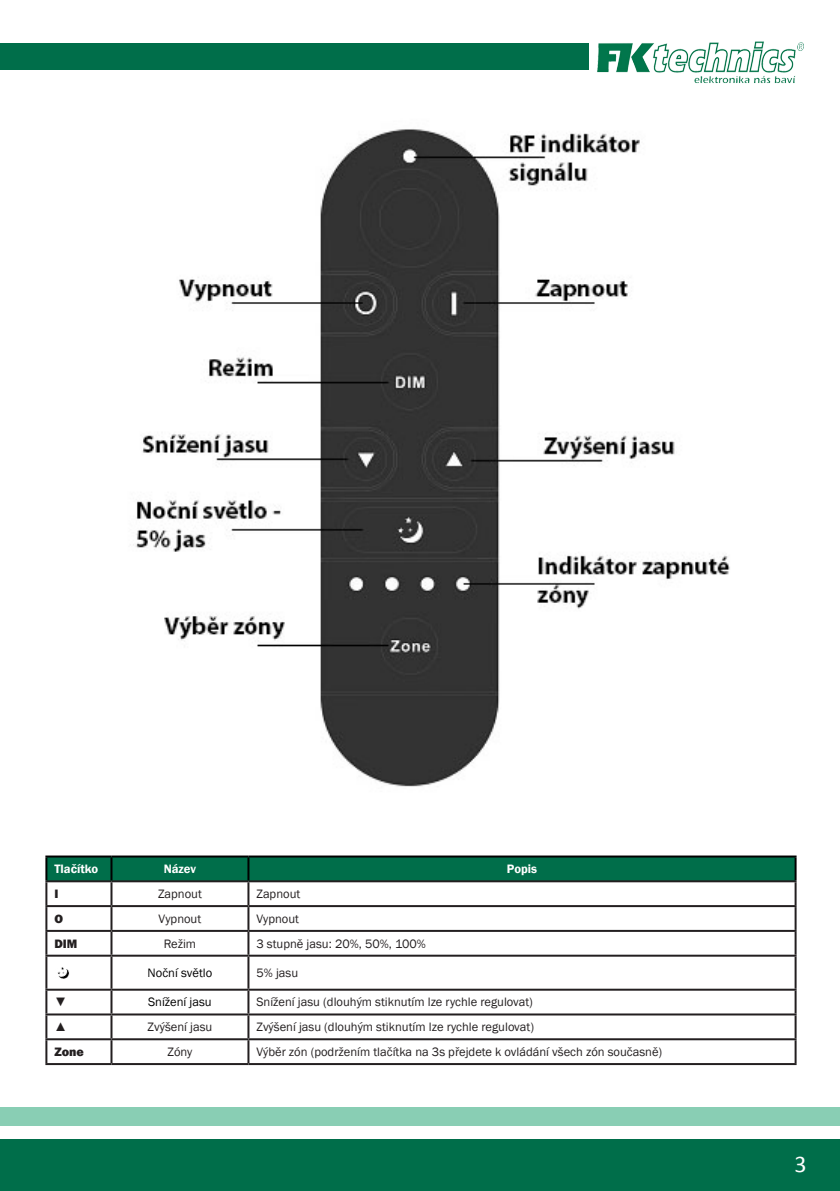
<style>
.page{position:relative;width:840px;height:1191px;background:#fff}
.page>*{position:absolute;margin:0;border:0;box-sizing:border-box;transform-origin:0 0}
.t1{font:24px "Calibri";color:#fff}
.t2{font:12.6px "Franklin Gothic";color:#231f20}
.t3{font:12.6px "Franklin Gothic";color:#000}
.t4{font:600 12.6px "Franklin Gothic";color:#fff}
.t5{font:800 12.6px "Franklin Gothic";color:#231f20}
</style>
<div class="page">
<img style="left:588px;top:41px;width:216px;height:42px">
<div style="left:0;top:44px;width:587px;height:26px;background:#006e4a"></div>
<div style="left:0;top:1140px;width:839px;height:51px;background:#006e4a"></div>
<div style="left:0;top:1107px;width:839px;height:18px;background:#89ceb4"></div>
<img style="left:133px;top:129px;width:597px;height:658px">
<div style="left:47px;top:857px;width:747px;height:23px;background:#006e4a"></div>
<svg style="left:47px;top:882px;width:747px;height:181px"></svg>
<hr style="left:45px;top:880px;width:66px;height:2px;background:#231f20">
<hr style="left:45px;top:882px;width:2px;height:23px;background:#231f20">
<hr style="left:111px;top:880px;width:137px;height:2px;background:#231f20">
<hr style="left:110px;top:882px;width:2px;height:23px;background:#231f20">
<hr style="left:248px;top:880px;width:548px;height:2px;background:#231f20">
<hr style="left:247px;top:882px;width:2px;height:23px;background:#231f20">
<hr style="left:794px;top:882px;width:2px;height:23px;background:#231f20">
<hr style="left:45px;top:905px;width:66px;height:2px;background:#231f20">
<hr style="left:45px;top:907px;width:2px;height:23px;background:#231f20">
<hr style="left:111px;top:905px;width:137px;height:2px;background:#231f20">
<hr style="left:110px;top:907px;width:2px;height:23px;background:#231f20">
<hr style="left:248px;top:905px;width:548px;height:2px;background:#231f20">
<hr style="left:247px;top:907px;width:2px;height:23px;background:#231f20">
<hr style="left:794px;top:907px;width:2px;height:23px;background:#231f20">
<hr style="left:45px;top:930px;width:66px;height:2px;background:#231f20">
<hr style="left:45px;top:932px;width:2px;height:22px;background:#231f20">
<hr style="left:111px;top:930px;width:137px;height:2px;background:#231f20">
<hr style="left:110px;top:932px;width:2px;height:22px;background:#231f20">
<hr style="left:248px;top:930px;width:548px;height:2px;background:#231f20">
<hr style="left:247px;top:932px;width:2px;height:22px;background:#231f20">
<hr style="left:794px;top:932px;width:2px;height:22px;background:#231f20">
<hr style="left:45px;top:954px;width:66px;height:2px;background:#231f20">
<hr style="left:45px;top:956px;width:2px;height:32px;background:#231f20">
<hr style="left:111px;top:954px;width:137px;height:2px;background:#231f20">
<hr style="left:110px;top:956px;width:2px;height:32px;background:#231f20">
<hr style="left:248px;top:954px;width:548px;height:2px;background:#231f20">
<hr style="left:247px;top:956px;width:2px;height:32px;background:#231f20">
<hr style="left:794px;top:956px;width:2px;height:32px;background:#231f20">
<hr style="left:45px;top:988px;width:66px;height:2px;background:#231f20">
<hr style="left:45px;top:990px;width:2px;height:23px;background:#231f20">
<hr style="left:111px;top:988px;width:137px;height:2px;background:#231f20">
<hr style="left:110px;top:990px;width:2px;height:23px;background:#231f20">
<hr style="left:248px;top:988px;width:548px;height:2px;background:#231f20">
<hr style="left:247px;top:990px;width:2px;height:23px;background:#231f20">
<hr style="left:794px;top:990px;width:2px;height:23px;background:#231f20">
<hr style="left:45px;top:1013px;width:66px;height:2px;background:#231f20">
<hr style="left:45px;top:1015px;width:2px;height:23px;background:#231f20">
<hr style="left:111px;top:1013px;width:137px;height:2px;background:#231f20">
<hr style="left:110px;top:1015px;width:2px;height:23px;background:#231f20">
<hr style="left:248px;top:1013px;width:548px;height:2px;background:#231f20">
<hr style="left:247px;top:1015px;width:2px;height:23px;background:#231f20">
<hr style="left:794px;top:1015px;width:2px;height:23px;background:#231f20">
<hr style="left:45px;top:1038px;width:66px;height:2px;background:#231f20">
<hr style="left:45px;top:1040px;width:2px;height:23px;background:#231f20">
<hr style="left:111px;top:1038px;width:137px;height:2px;background:#231f20">
<hr style="left:110px;top:1040px;width:2px;height:23px;background:#231f20">
<hr style="left:248px;top:1038px;width:548px;height:2px;background:#231f20">
<hr style="left:247px;top:1040px;width:2px;height:23px;background:#231f20">
<hr style="left:794px;top:1040px;width:2px;height:23px;background:#231f20">
<hr style="left:45px;top:1063px;width:66px;height:2px;background:#231f20">
<hr style="left:111px;top:1063px;width:137px;height:2px;background:#231f20">
<hr style="left:248px;top:1063px;width:548px;height:2px;background:#231f20">
<hr style="left:45px;top:855px;width:66px;height:2px;background:#000">
<hr style="left:45px;top:857px;width:2px;height:23px;background:#000">
<hr style="left:111px;top:855px;width:137px;height:2px;background:#000">
<hr style="left:248px;top:855px;width:548px;height:2px;background:#000">
<hr style="left:794px;top:857px;width:2px;height:23px;background:#000">
<hr style="left:110px;top:857px;width:2px;height:23px;background:#000">
<hr style="left:247px;top:857px;width:2px;height:23px;background:#000">
<img style="left:54px;top:963px;width:20px;height:18px">
<p class="t4" style="left:54px;top:861px;width:45px">Tlačítko</p>
<p class="t4" style="left:164px;top:861px;width:34px">Název</p>
<p class="t4" style="left:506px;top:861px;width:32px">Popis</p>
<p class="t5" style="left:54px;top:885px;width:6px">I</p>
<p class="t2" style="left:158px;top:886px;width:45px">Zapnout</p>
<p class="t2" style="left:256px;top:886px;width:45px">Zapnout</p>
<p class="t5" style="left:54px;top:910px;width:10px">O</p>
<p class="t2" style="left:158px;top:911px;width:44px">Vypnout</p>
<p class="t2" style="left:256px;top:911px;width:44px">Vypnout</p>
<p class="t5" style="left:54px;top:935px;width:25px">DIM</p>
<p class="t2" style="left:164px;top:935px;width:34px">Režim</p>
<p class="t2" style="left:256px;top:935px;width:171px">3 stupně jasu: 20%, 50%, 100%</p>
<p class="t3" style="left:147px;top:965px;width:66px">Noční světlo</p>
<p class="t2" style="left:256px;top:965px;width:43px">5% jasu</p>
<p class="t5" style="left:54px;top:994px;width:14px">▼</p>
<p class="t3" style="left:148px;top:994px;width:65px">Snížení jasu</p>
<p class="t2" style="left:256px;top:994px;width:278px">Snížení jasu (dlouhým stiknutím lze rychle regulovat)</p>
<p class="t5" style="left:54px;top:1019px;width:14px">▲</p>
<p class="t2" style="left:147px;top:1019px;width:66px">Zvýšení jasu</p>
<p class="t2" style="left:256px;top:1019px;width:279px">Zvýšení jasu (dlouhým stiknutím lze rychle regulovat)</p>
<p class="t5" style="left:54px;top:1043px;width:31px">Zone</p>
<p class="t2" style="left:167px;top:1044px;width:26px">Zóny</p>
<p class="t2" style="left:256px;top:1044px;width:407px">Výběr zón (podržením tlačítka na 3s přejdete k ovládání všech zón současně)</p>
<p class="t1" style="left:794px;top:1148px;width:14px">3</p>
</div>
